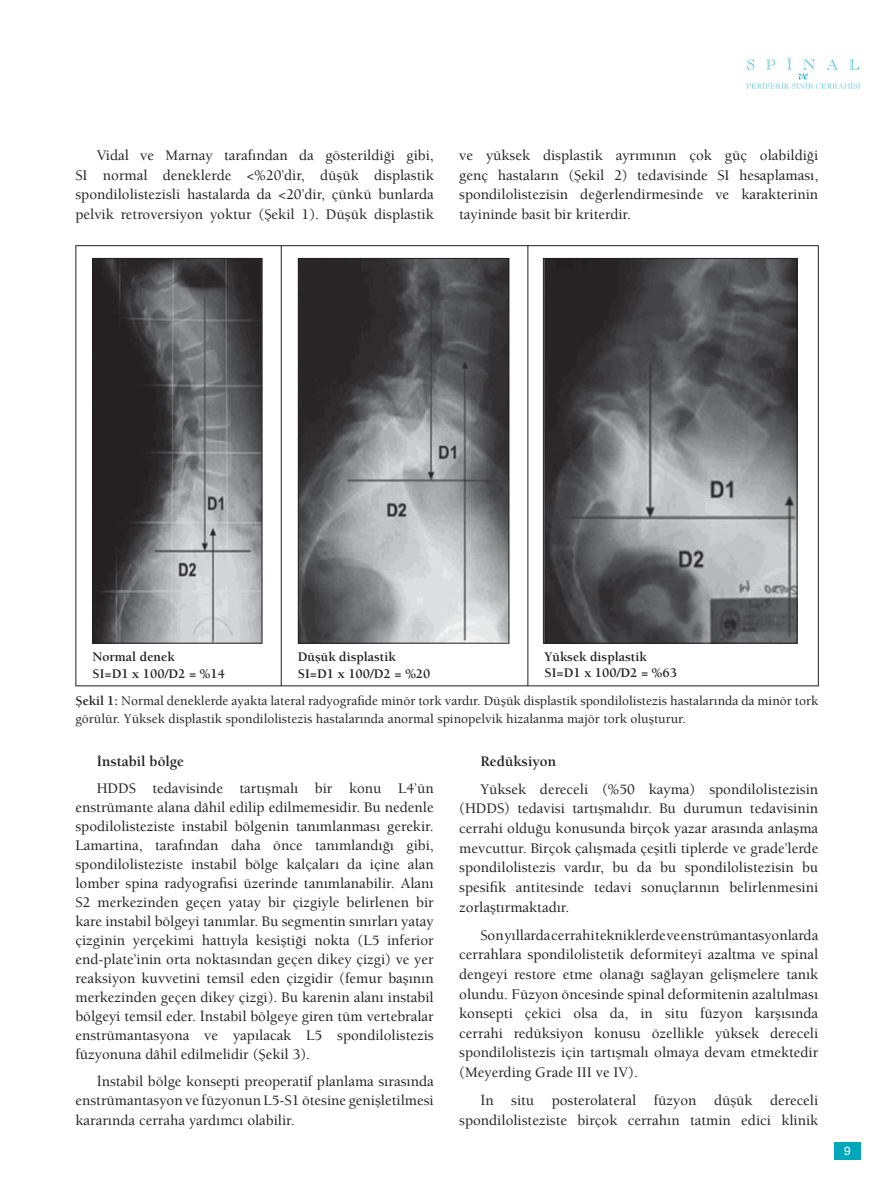
<style>
.page{position:relative;width:893px;height:1191px;background:#fff}
.page>*{position:absolute;margin:0;border:0;box-sizing:border-box;transform-origin:0 0}
.t1{font:500 15px/18.9px "Berkeley";color:#231f20;text-align:justify}
.t2{font:700 15px "Berkeley";color:#231f20}
.t3{font:500 13.5px/18px "Berkeley";color:#231f20}
.t4{font:700 13.5px/16.2px "Berkeley";color:#231f20}
.t5{font:12px "Helvetica";color:#fff}
.s1{font-weight:700}
</style>
<div class="page">
<svg style="left:746px;top:57px;width:114px;height:32px"></svg>
<div style="left:834px;top:1141px;width:27px;height:18px;background:#00a6b9"></div>
<hr style="left:75px;top:245px;width:206px;height:1px;background:#231f20">
<hr style="left:75px;top:246px;width:1px;height:439px;background:#231f20">
<hr style="left:281px;top:245px;width:247px;height:1px;background:#231f20">
<hr style="left:281px;top:246px;width:1px;height:439px;background:#231f20">
<hr style="left:528px;top:245px;width:291px;height:1px;background:#231f20">
<hr style="left:527px;top:246px;width:1px;height:439px;background:#231f20">
<hr style="left:818px;top:246px;width:1px;height:439px;background:#231f20">
<hr style="left:75px;top:685px;width:453px;height:1px;background:#231f20">
<hr style="left:528px;top:685px;width:291px;height:1px;background:#231f20">
<img style="left:94px;top:260px;width:166px;height:381px">
<div style="left:92px;top:258px;width:170px;height:385px;border:1px solid #231f20"></div>
<img style="left:300px;top:260px;width:207px;height:381px">
<div style="left:298px;top:258px;width:211px;height:385px;border:1px solid #231f20"></div>
<img style="left:545px;top:260px;width:250px;height:381px">
<div style="left:543px;top:258px;width:254px;height:385px;border:1px solid #231f20"></div>
<p class="t1" style="left:75px;top:147px;width:360px;line-height:19.5px;text-indent:21px">Vidal ve Marnay tarafından da gösterildiği gibi, SI normal deneklerde &lt;%20’dir, düşük displastik spondilolistezisli hastalarda da &lt;20’dir, çünkü bunlarda pelvik retroversiyon yoktur (Şekil 1). Düşük displastik</p>
<p class="t1" style="left:459px;top:147px;width:361px;line-height:19.5px">ve yüksek displastik ayrımının çok güç olabildiği genç hastaların (Şekil 2) tedavisinde SI hesaplaması, spondilolistezisin değerlendirmesinde ve karakterinin tayininde basit bir kriterdir.</p>
<p class="t4" style="left:92px;top:650px;width:134px">Normal denek<br>SI=D1 x 100/D2 = %14</p>
<p class="t4" style="left:298px;top:650px;width:134px">Düşük displastik<br>SI=D1 x 100/D2 = %20</p>
<p class="t4" style="left:544px;top:650px;width:134px">Yüksek displastik<br>SI=D1 x 100/D2 = %63</p>
<p class="t3" style="left:75px;top:693px;width:744px"><span class="s1">Şekil 1:</span> Normal deneklerde ayakta lateral radyografide minör tork vardır. Düşük displastik spondilolistezis hastalarında da minör tork görülür. Yüksek displastik spondilolistezis hastalarında anormal spinopelvik hizalanma majör tork oluşturur.</p>
<p class="t2" style="left:97px;top:755px;width:89px">İnstabil bölge</p>
<p class="t1" style="left:75px;top:780px;width:360px;text-indent:21px">HDDS tedavisinde tartışmalı bir konu L4’ün enstrümante alana dâhil edilip edilmemesidir. Bu nedenle spodilolisteziste instabil bölgenin tanımlanması gerekir.<br>Lamartina, tarafından daha önce tanımlandığı gibi, spondilolisteziste instabil bölge kalçaları da içine alan lomber spina radyografisi üzerinde tanımlanabilir. Alanı S2 merkezinden geçen yatay bir çizgiyle belirlenen bir kare instabil bölgeyi tanımlar. Bu segmentin sınırları yatay çizginin yerçekimi hattıyla kesiştiği nokta (L5 inferior end-plate’inin orta noktasından geçen dikey çizgi) ve yer reaksiyon kuvvetini temsil eden çizgidir (femur başının merkezinden geçen dikey çizgi). Bu karenin alanı instabil bölgeyi temsil eder. İnstabil bölgeye giren tüm vertebralar enstrümantasyona ve yapılacak L5 spondilolistezis füzyonuna dâhil edilmelidir (Şekil 3).</p>
<p class="t1" style="left:75px;top:1073px;width:360px;text-indent:21px">İnstabil bölge konsepti preoperatif planlama sırasında enstrümantasyon ve füzyonun L5-S1 ötesine genişletilmesi kararında cerraha yardımcı olabilir.</p>
<p class="t2" style="left:480px;top:755px;width:77px">Redüksiyon</p>
<p class="t1" style="left:459px;top:780px;width:361px;line-height:19.6px;text-indent:21px">Yüksek dereceli (%50 kayma) spondilolistezisin (HDDS) tedavisi tartışmalıdır. Bu durumun tedavisinin cerrahi olduğu konusunda birçok yazar arasında anlaşma mevcuttur. Birçok çalışmada çeşitli tiplerde ve grade’lerde spondilolistezis vardır, bu da bu spondilolistezisin bu spesifik antitesinde tedavi sonuçlarının belirlenmesini zorlaştırmaktadır.</p>
<p class="t1" style="left:459px;top:926px;width:361px;line-height:19.6px;text-indent:21px">Son yıllarda cerrahi tekniklerde ve enstrümantasyonlarda cerrahlara spondilolistetik deformiteyi azaltma ve spinal dengeyi restore etme olanağı sağlayan gelişmelere tanık olundu. Füzyon öncesinde spinal deformitenin azaltılması konsepti çekici olsa da, in situ füzyon karşısında cerrahi redüksiyon konusu özellikle yüksek dereceli spondilolistezis için tartışmalı olmaya devam etmektedir (Meyerding Grade III ve IV).</p>
<p class="t1" style="left:459px;top:1092px;width:361px;line-height:19.6px;text-align:right">İn situ posterolateral füzyon düşük dereceli spondilolisteziste birçok cerrahın tatmin edici klinik</p>
<p class="t5" style="left:844px;top:1146px;width:8px">9</p>
</div>
